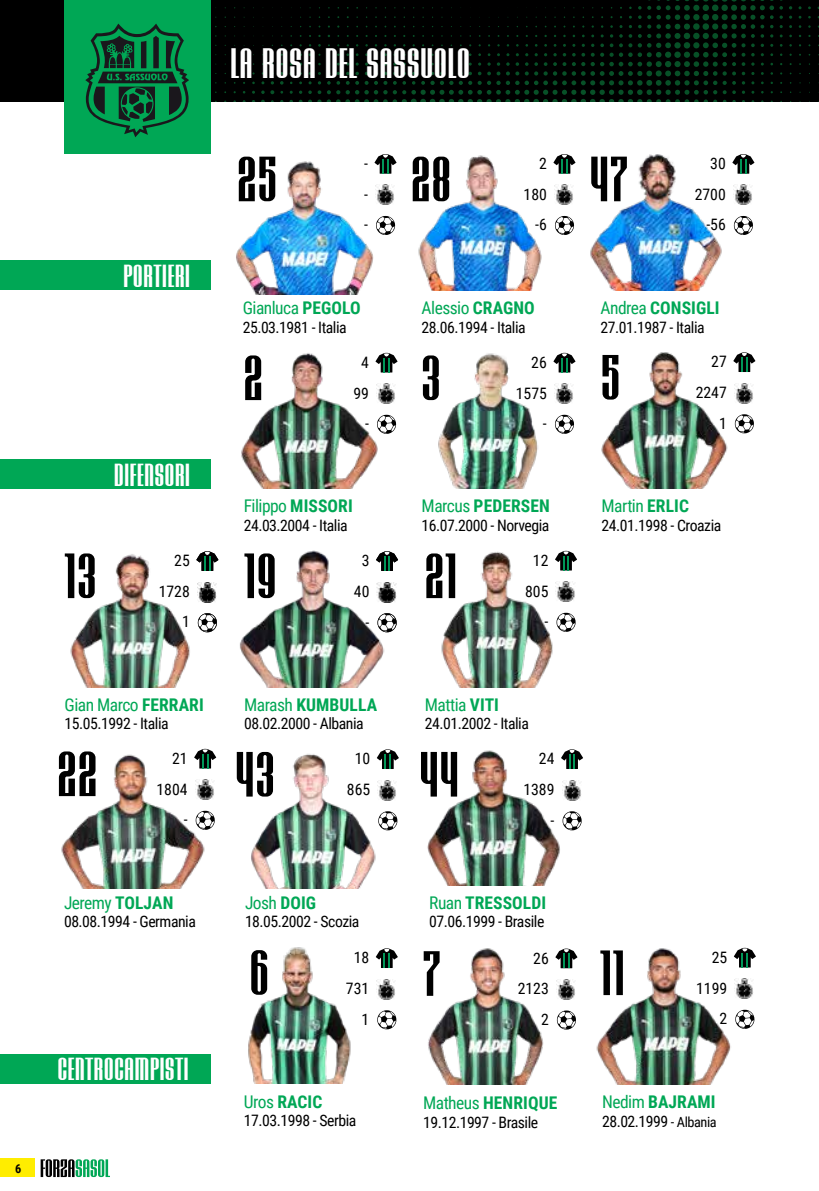
<style>
.page{position:relative;width:819px;height:1191px;background:#fff}
.page>*{position:absolute;margin:0;border:0;box-sizing:border-box;transform-origin:0 0}
.t1{font:52.5px "Bosque Line";letter-spacing:.03em;color:#000}
.t2{font:35px "Bosque Line";letter-spacing:.03em;color:#fff}
.t3{font:26.25px "Bosque Line";letter-spacing:.03em;color:#fff}
.t4{font:17.5px "Roboto Condensed";letter-spacing:-.03em;color:#00a755}
.t5{font:700 17.5px "Roboto Condensed";letter-spacing:.005em;color:#00a755}
.t6{font:15.75px/30.6px "Roboto Condensed";letter-spacing:-.03em;color:#000;text-align:right}
.t7{font:700 12.25px "Roboto Condensed";color:#000}
.s1{font-weight:700}
.s2{font-weight:400}
.s3{font-size:14px}
</style>
<div class="page">
<div style="left:0;top:0;width:819px;height:102px;background:#000"></div>
<svg style="left:41px;top:1159px;width:69px;height:18px"></svg>
<div style="left:0;top:1158px;width:35px;height:19px;background:#ffed00"></div>
<svg style="left:261px;top:90px;width:13px;height:4px"></svg>
<svg style="left:355px;top:72px;width:4px;height:3px"></svg>
<svg style="left:374px;top:72px;width:13px;height:3px"></svg>
<svg style="left:308px;top:81px;width:80px;height:21px"></svg>
<svg style="left:440px;top:72px;width:13px;height:3px"></svg>
<svg style="left:392px;top:81px;width:76px;height:21px"></svg>
<svg style="left:600px;top:34px;width:13px;height:13px"></svg>
<svg style="left:468px;top:53px;width:151px;height:49px"></svg>
<svg style="left:619px;top:0;width:173px;height:102px"></svg>
<div style="left:0;top:260px;width:210px;height:30px;background:#00a755"></div>
<div style="left:0;top:459px;width:210px;height:30px;background:#00a755"></div>
<img style="left:236px;top:161px;width:148px;height:133px">
<img style="left:241px;top:352px;width:151px;height:136px">
<img style="left:428px;top:948px;width:140px;height:136px">
<img style="left:427px;top:750px;width:143px;height:135px">
<img style="left:70px;top:554px;width:141px;height:133px">
<img style="left:61px;top:754px;width:146px;height:134px">
<img style="left:418px;top:155px;width:124px;height:135px">
<img style="left:438px;top:352px;width:127px;height:136px">
<img style="left:596px;top:948px;width:135px;height:136px">
<img style="left:601px;top:352px;width:143px;height:136px">
<img style="left:441px;top:551px;width:130px;height:136px">
<img style="left:239px;top:551px;width:153px;height:136px">
<img style="left:251px;top:754px;width:141px;height:134px">
<img style="left:590px;top:154px;width:132px;height:136px">
<img style="left:554px;top:185px;width:19px;height:20px">
<svg style="left:555px;top:216px;width:19px;height:19px"></svg>
<svg style="left:553px;top:154px;width:22px;height:20px"></svg>
<img style="left:733px;top:185px;width:19px;height:20px">
<svg style="left:733px;top:216px;width:20px;height:19px"></svg>
<svg style="left:732px;top:154px;width:22px;height:20px"></svg>
<img style="left:197px;top:582px;width:20px;height:20px">
<img style="left:377px;top:582px;width:20px;height:20px">
<img style="left:734px;top:383px;width:19px;height:20px">
<svg style="left:734px;top:414px;width:19px;height:19px"></svg>
<svg style="left:733px;top:352px;width:22px;height:20px"></svg>
<img style="left:375px;top:185px;width:19px;height:20px">
<svg style="left:376px;top:216px;width:19px;height:19px"></svg>
<svg style="left:374px;top:154px;width:22px;height:20px"></svg>
<svg style="left:198px;top:613px;width:19px;height:19px"></svg>
<svg style="left:196px;top:551px;width:22px;height:20px"></svg>
<svg style="left:377px;top:613px;width:19px;height:19px"></svg>
<svg style="left:376px;top:551px;width:22px;height:20px"></svg>
<img style="left:378px;top:780px;width:18px;height:20px">
<svg style="left:378px;top:811px;width:19px;height:19px"></svg>
<svg style="left:377px;top:749px;width:22px;height:20px"></svg>
<img style="left:562px;top:780px;width:19px;height:20px">
<svg style="left:562px;top:811px;width:19px;height:19px"></svg>
<svg style="left:561px;top:749px;width:22px;height:20px"></svg>
<img style="left:554px;top:383px;width:19px;height:21px">
<svg style="left:555px;top:415px;width:19px;height:19px"></svg>
<svg style="left:553px;top:353px;width:22px;height:19px"></svg>
<img style="left:195px;top:779px;width:19px;height:21px">
<svg style="left:196px;top:810px;width:19px;height:20px"></svg>
<svg style="left:194px;top:749px;width:22px;height:19px"></svg>
<img style="left:556px;top:581px;width:19px;height:21px">
<svg style="left:556px;top:613px;width:19px;height:19px"></svg>
<svg style="left:555px;top:551px;width:22px;height:19px"></svg>
<div style="left:0;top:1054px;width:210px;height:30px;background:#00a755"></div>
<img style="left:734px;top:978px;width:19px;height:20px">
<svg style="left:735px;top:1009px;width:19px;height:19px"></svg>
<svg style="left:733px;top:947px;width:22px;height:20px"></svg>
<img style="left:556px;top:979px;width:19px;height:20px">
<svg style="left:557px;top:1010px;width:19px;height:19px"></svg>
<svg style="left:555px;top:948px;width:22px;height:20px"></svg>
<img style="left:376px;top:383px;width:19px;height:21px">
<svg style="left:377px;top:415px;width:19px;height:19px"></svg>
<svg style="left:375px;top:353px;width:22px;height:19px"></svg>
<div style="left:64px;top:0;width:146px;height:154px;background:#00a755"></div>
<svg style="left:85px;top:24px;width:104px;height:113px"></svg>
<img style="left:248px;top:947px;width:103px;height:136px">
<img style="left:376px;top:979px;width:19px;height:20px">
<svg style="left:377px;top:1010px;width:19px;height:19px"></svg>
<svg style="left:376px;top:948px;width:22px;height:20px"></svg>
<p class="t7" style="left:15px;top:1159px;width:8px">6</p>
<h2 class="t2" style="left:230px;top:42px;width:241px">LA ROSA DEL SASSUOLO</h2>
<h3 class="t3" style="left:124px;top:259px;width:68px">PORTIERI</h3>
<h3 class="t3" style="left:114px;top:458px;width:77px">DIFENSORI</h3>
<h1 class="t1" style="left:65px;top:544px;width:33px">13</h1>
<p class="t6" style="left:159px;top:544px;width:33px">25<br>1728<br>1</p>
<p class="t4" style="left:65px;top:692px;width:141px">Gian Marco <span class="s1">FERRARI</span></p>
<p class="t6" style="left:65px;top:708px;width:106px">15.05.1992 - Italia</p>
<h1 class="t1" style="left:57px;top:741px;width:41px">22</h1>
<p class="t6" style="left:156px;top:742px;width:33px">21<br>1804 -</p>
<p class="t4" style="left:64px;top:890px;width:111px">Jeremy <span class="s1">TOLJAN</span></p>
<p class="t6" style="left:64px;top:906px;width:133px">08.08.1994 - Germania</p>
<h3 class="t3" style="left:58px;top:1053px;width:132px">CENTROCAMPISTI</h3>
<h1 class="t1" style="left:237px;top:147px;width:41px">25</h1>
<p class="t6" style="left:364px;top:148px;width:5px;text-align:justify">- - -</p>
<p class="t4" style="left:243px;top:295px;width:119px">Gianluca <span class="s1">PEGOLO</span></p>
<p class="t6" style="left:243px;top:311px;width:106px">25.03.1981 - Italia</p>
<h1 class="t1" style="left:244px;top:346px;width:21px">2</h1>
<p class="t6" style="left:353px;top:346px;width:17px">4<br>99 -</p>
<p class="t4" style="left:244px;top:493px;width:111px">Filippo <span class="s1">MISSORI</span></p>
<p class="t6" style="left:244px;top:509px;width:106px">24.03.2004 - Italia</p>
<h1 class="t1" style="left:244px;top:544px;width:33px">19</h1>
<p class="t6" style="left:354px;top:545px;width:17px">3<br>40 -</p>
<p class="t5" style="left:244px;top:692px;width:134px"><span class="s2">Marash</span> KUMBULLA</p>
<p class="t6" style="left:244px;top:708px;width:121px">08.02.2000 - Albania</p>
<h1 class="t1" style="left:411px;top:147px;width:41px">28</h1>
<h1 class="t1" style="left:590px;top:147px;width:41px">47</h1>
<p class="t6" style="left:523px;top:148px;width:25px">2<br>180 -6</p>
<p class="t6" style="left:694px;top:148px;width:33px">30<br>2700 -56</p>
<p class="t4" style="left:421px;top:295px;width:115px">Alessio <span class="s1">CRAGNO</span></p>
<p class="t6" style="left:421px;top:311px;width:106px">28.06.1994 - Italia</p>
<h1 class="t1" style="left:421px;top:346px;width:20px">3</h1>
<p class="t6" style="left:515px;top:346px;width:33px">26<br>1575 -</p>
<p class="t5" style="left:421px;top:493px;width:130px"><span class="s2">Marcus</span> PEDERSEN</p>
<p class="t6" style="left:421px;top:509px;width:129px">16.07.2000 - Norvegia</p>
<h1 class="t1" style="left:425px;top:544px;width:33px">21</h1>
<p class="t6" style="left:525px;top:544px;width:25px">12<br>805 -</p>
<p class="t4" style="left:425px;top:692px;width:76px">Mattia <span class="s1">VITI</span></p>
<p class="t6" style="left:425px;top:708px;width:106px">24.01.2002 - Italia</p>
<p class="t5" style="left:600px;top:295px;width:121px"><span class="s2">Andrea</span> CONSIGLI</p>
<p class="t6" style="left:600px;top:311px;width:106px">27.01.1987 - Italia</p>
<h1 class="t1" style="left:601px;top:345px;width:20px">5</h1>
<p class="t6" style="left:695px;top:346px;width:33px">27<br>2247<br>1</p>
<p class="t4" style="left:601px;top:493px;width:89px">Martin <span class="s1">ERLIC</span></p>
<p class="t6" style="left:601px;top:509px;width:121px">24.01.1998 - Croazia</p>
<h1 class="t1" style="left:236px;top:742px;width:40px">43</h1>
<h1 class="t1" style="left:420px;top:742px;width:40px">44</h1>
<p class="t6" style="left:347px;top:743px;width:25px;text-align:center">10<br>865</p>
<p class="t6" style="left:523px;top:743px;width:33px">24<br>1389 -</p>
<p class="t4" style="left:245px;top:890px;width:73px">Josh <span class="s1">DOIG</span></p>
<p class="t6" style="left:245px;top:906px;width:116px">18.05.2002 - Scozia</p>
<p class="t5" style="left:429px;top:890px;width:118px"><span class="s2">Ruan</span> TRESSOLDI</p>
<p class="t6" style="left:429px;top:906px;width:117px">07.06.1999 - Brasile</p>
<h1 class="t1" style="left:250px;top:940px;width:20px">6</h1>
<p class="t6" style="left:346px;top:942px;width:25px">18<br>731<br>1</p>
<h1 class="t1" style="left:423px;top:941px;width:21px">7</h1>
<h1 class="t1" style="left:600px;top:940px;width:26px">11</h1>
<p class="t6" style="left:517px;top:942px;width:33px">26<br>2123<br>2</p>
<p class="t6" style="left:696px;top:941px;width:33px">25<br>1199<br>2</p>
<p class="t5" style="left:244px;top:1089px;width:80px"><span class="s2">Uros</span> RACIC</p>
<p class="t6" style="left:244px;top:1105px;width:114px">17.03.1998 - Serbia</p>
<p class="t5" style="left:423px;top:1090px;width:136px"><span class="s2">Matheus</span> HENRIQUE</p>
<p class="t6" style="left:423px;top:1106px;width:117px">19.12.1997 - Brasile</p>
<p class="t5" style="left:602px;top:1089px;width:115px"><span class="s2">Nedim</span> BAJRAMI</p>
<p class="t6" style="left:602px;top:1105px;width:116px">28.02.1999 <span class="s3">- Albania</span></p>
</div>
